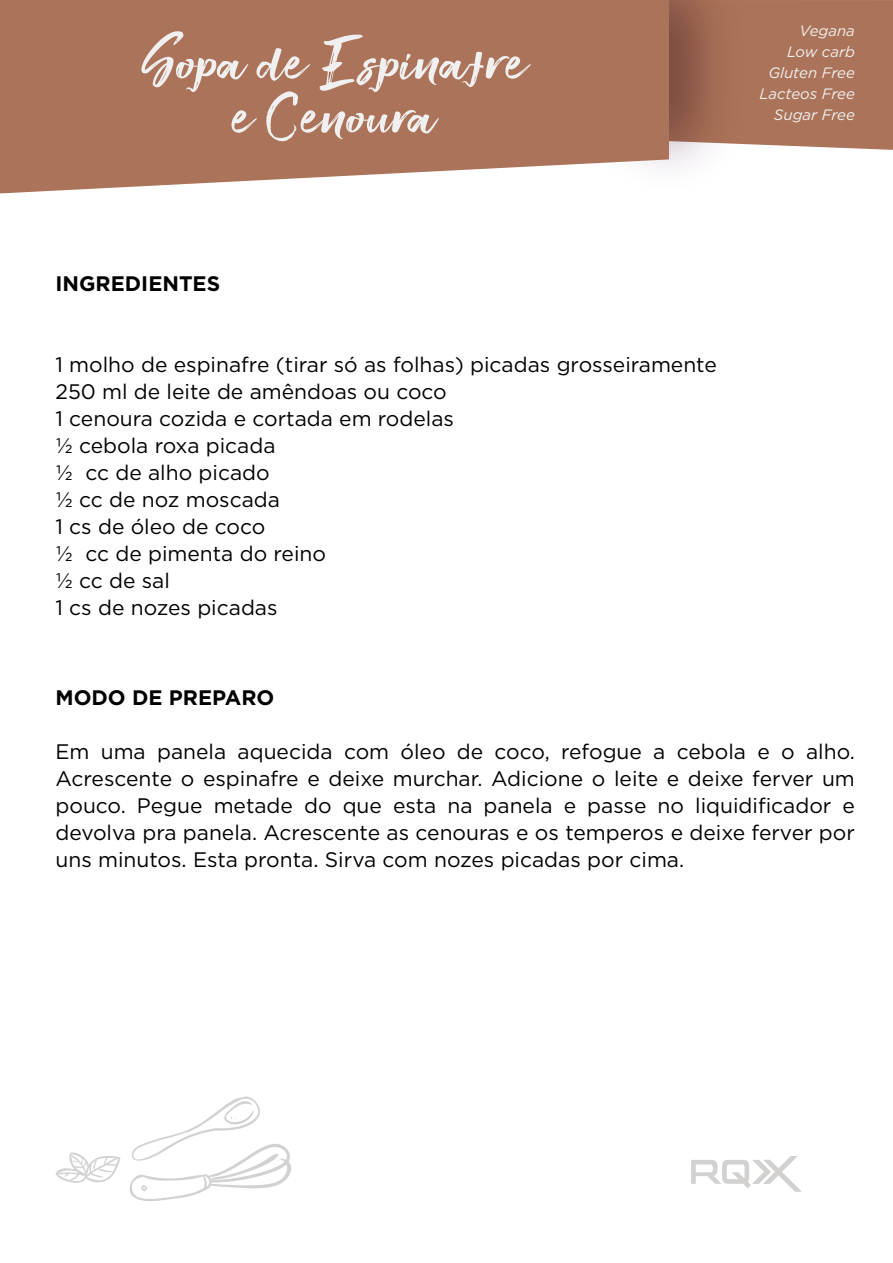
<style>
.page{position:relative;width:893px;height:1263px;background:#fff}
.page>*{position:absolute;margin:0;border:0;box-sizing:border-box;transform-origin:0 0}
.t1{font:66px/54px "Smithen";color:#f0f0f0;text-align:center;scale:1.19 1}
.t2{font:21px/27px "Gotham";color:#000;text-align:justify}
.t3{font:700 21px "Gotham";color:#000}
.t4{font:italic 15px/21px "Gotham";color:#f0f0f0;text-align:right}
</style>
<div class="page">
<div style="left:745px;top:0;width:148px;height:150px;background:#ab7359"></div>
<img style="left:669px;top:0;width:76px;height:168px">
<svg style="left:0;top:0;width:669px;height:193px;background:#b27e67"></svg>
<svg style="left:129px;top:1096px;width:162px;height:105px"></svg>
<svg style="left:55px;top:1152px;width:65px;height:31px"></svg>
<svg style="left:691px;top:1156px;width:110px;height:35px"></svg>
<h1 class="t1" style="left:141px;top:38px;width:326px">Sopa de Espinafre e Cenoura</h1>
<p class="t4" style="left:759px;top:20px;width:97px">Vegana<br>Low carb<br>Gluten Free<br>Lacteos Free<br>Sugar Free</p>
<p class="t3" style="left:55px;top:270px;width:166px">INGREDIENTES</p>
<p class="t2" style="left:55px;top:351px;width:663px;text-align:left">1 molho de espinafre (tirar só as folhas) picadas grosseiramente<br>250 ml de leite de amêndoas ou coco<br>1 cenoura cozida e cortada em rodelas<br>½ cebola roxa picada<br>½ cc de alho picado<br>½ cc de noz moscada<br>1 cs de óleo de coco<br>½ cc de pimenta do reino<br>½ cc de sal<br>1 cs de nozes picadas</p>
<p class="t3" style="left:55px;top:684px;width:220px">MODO DE PREPARO</p>
<p class="t2" style="left:55px;top:738px;width:801px">Em uma panela aquecida com óleo de coco, refogue a cebola e o alho.<br>Acrescente o espinafre e deixe murchar. Adicione o leite e deixe ferver um pouco. Pegue metade do que esta na panela e passe no liquidificador e devolva pra panela. Acrescente as cenouras e os temperos e deixe ferver por uns minutos. Esta pronta. Sirva com nozes picadas por cima.</p>
</div>
